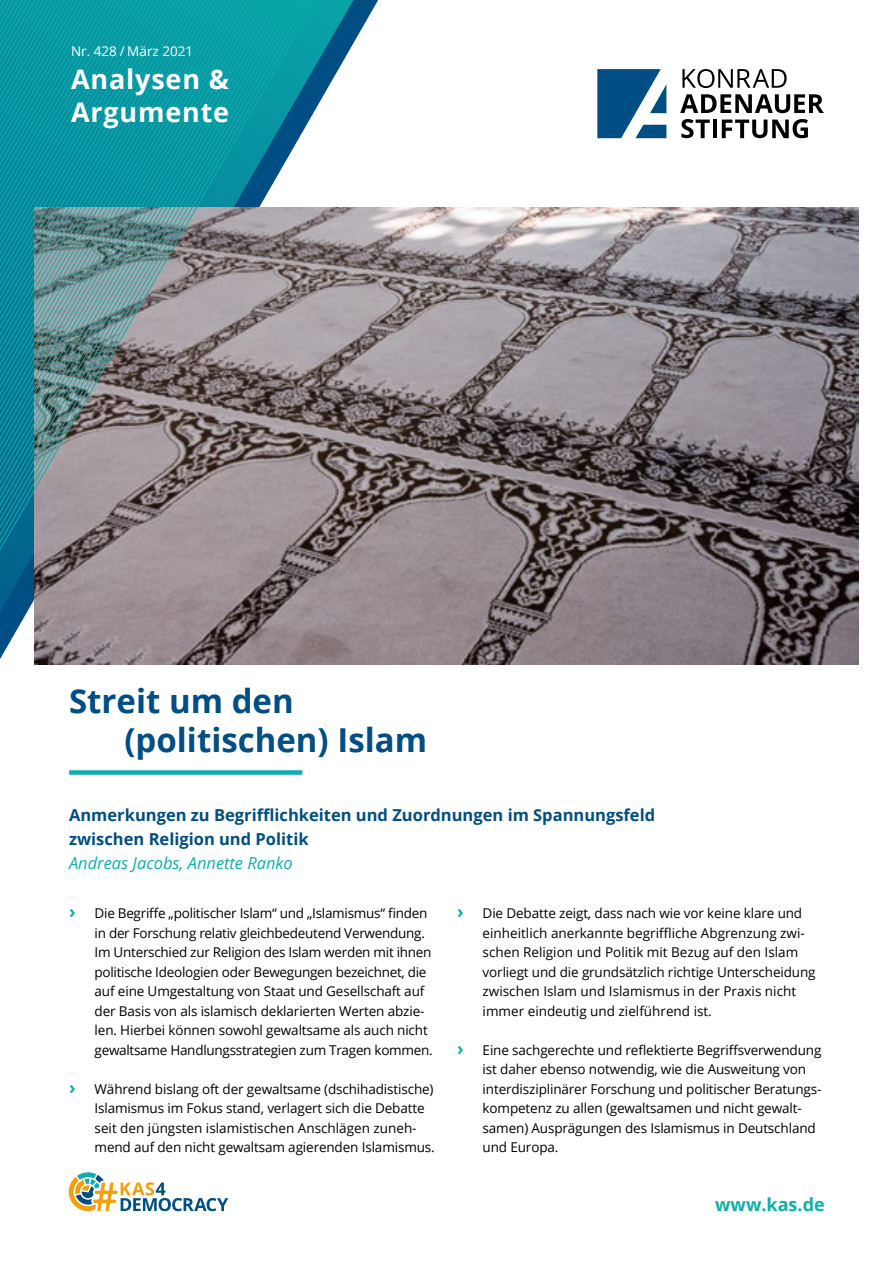
<style>
.page{position:relative;width:893px;height:1263px;background:#fff}
.page>*{position:absolute;margin:0;border:0;box-sizing:border-box;transform-origin:0 0}
.t1{font:700 33px/39px "Open Sans";color:#004e83}
.t2{font:700 27px/33px "Open Sans";letter-spacing:.03em;color:#fff}
.t3{font:700 18px "Open Sans";color:#0bb0ae}
.t4{font:700 16.5px/23.7px "Open Sans";color:#004e83}
.t5{font:italic 16.5px "Open Sans";color:#0bb0ae}
.t6{font:13.5px/19.5px "Open Sans";letter-spacing:-.01em;color:#000}
.t7{font:13.5px "Open Sans";color:#fff}
.s1{font-weight:700;font-size:18px;color:#0bb0ae}
</style>
<div class="page">
<svg style="left:0;top:0;width:361px;height:634px"></svg>
<svg style="left:682px;top:69px;width:105px;height:19px"></svg>
<svg style="left:680px;top:94px;width:144px;height:19px"></svg>
<svg style="left:681px;top:119px;width:29px;height:19px"></svg>
<hr style="left:713px;top:120px;width:4px;height:18px;background:#000">
<svg style="left:722px;top:119px;width:86px;height:19px"></svg>
<svg style="left:597px;top:69px;width:69px;height:69px"></svg>
<img style="left:35px;top:207px;width:823px;height:457px">
<svg style="left:240px;top:0;width:5px;height:587px;background:#608c91"></svg>
<svg style="left:223px;top:0;width:5px;height:587px;background:#628f94"></svg>
<svg style="left:206px;top:0;width:5px;height:587px;background:#5e8b8f"></svg>
<svg style="left:194px;top:0;width:4px;height:587px;background:#5f8c90"></svg>
<svg style="left:189px;top:0;width:5px;height:587px;background:#5d8a8e"></svg>
<svg style="left:185px;top:0;width:4px;height:587px;background:#5c8a8e"></svg>
<svg style="left:181px;top:0;width:4px;height:587px;background:#5e8d92"></svg>
<svg style="left:177px;top:0;width:4px;height:587px;background:#608f94"></svg>
<svg style="left:172px;top:0;width:5px;height:587px;background:#5d8d92"></svg>
<svg style="left:168px;top:0;width:4px;height:587px;background:#5f8f95"></svg>
<svg style="left:164px;top:0;width:4px;height:587px;background:#5f9095"></svg>
<svg style="left:160px;top:0;width:4px;height:587px;background:#5e9095"></svg>
<svg style="left:155px;top:0;width:5px;height:587px;background:#5d8f94"></svg>
<svg style="left:151px;top:0;width:4px;height:587px;background:#5b8d93"></svg>
<svg style="left:147px;top:0;width:4px;height:587px;background:#5b8e94"></svg>
<svg style="left:143px;top:0;width:4px;height:587px;background:#5d9197"></svg>
<svg style="left:138px;top:0;width:5px;height:587px;background:#5a8e94"></svg>
<svg style="left:134px;top:0;width:4px;height:587px;background:#5a8f95"></svg>
<svg style="left:130px;top:0;width:4px;height:587px;background:#5a8f95"></svg>
<svg style="left:126px;top:0;width:4px;height:587px;background:#598f95"></svg>
<svg style="left:121px;top:0;width:5px;height:587px;background:#578e94"></svg>
<svg style="left:117px;top:0;width:4px;height:587px;background:#568d93"></svg>
<svg style="left:113px;top:0;width:4px;height:587px;background:#578e94"></svg>
<svg style="left:109px;top:0;width:4px;height:587px;background:#558d92"></svg>
<svg style="left:104px;top:0;width:5px;height:587px;background:#558d93"></svg>
<svg style="left:100px;top:0;width:4px;height:587px;background:#579096"></svg>
<svg style="left:96px;top:0;width:4px;height:587px;background:#548e94"></svg>
<svg style="left:92px;top:0;width:4px;height:587px;background:#548e94"></svg>
<svg style="left:87px;top:0;width:5px;height:587px;background:#559096"></svg>
<svg style="left:83px;top:0;width:4px;height:587px;background:#528d93"></svg>
<svg style="left:79px;top:0;width:4px;height:587px;background:#518c92"></svg>
<svg style="left:75px;top:0;width:4px;height:587px;background:#518e93"></svg>
<svg style="left:0;top:0;width:75px;height:587px;background:#2d8a97"></svg>
<div style="left:69px;top:770px;width:233px;height:5px;background:#0bb0ae"></div>
<svg style="left:69px;top:1172px;width:159px;height:39px"></svg>
<p class="t7" style="left:71px;top:41px;width:124px">Nr. 428 / März 2021</p>
<h2 class="t2" style="left:71px;top:62px;width:160px">Analysen &amp;<br>Argumente</h2>
<h1 class="t1" style="left:124px;top:681px;width:304px;text-indent:-55px">Streit um den (politischen) Islam</h1>
<p class="t4" style="left:69px;top:802px;width:588px">Anmerkungen zu Begrifflichkeiten und Zuordnungen im Spannungsfeld zwischen Religion und Politik</p>
<p class="t5" style="left:69px;top:851px;width:225px">Andreas Jacobs, Annette Ranko</p>
<p class="t6" style="left:95px;top:903px;width:340px;text-indent:-26px"><span class="s1">›</span> Die Begriffe „politischer Islam“ und „Islamismus“ finden in der Forschung relativ gleichbedeutend Verwendung.<br>Im Unterschied zur Religion des Islam werden mit ihnen politische Ideologien oder Bewegungen bezeichnet, die auf eine Umgestaltung von Staat und Gesellschaft auf der Basis von als islamisch deklarierten Werten abzie&shy;len. Hierbei können sowohl gewaltsame als auch nicht gewaltsame Handlungsstrategien zum Tragen kommen.</p>
<p class="t6" style="left:95px;top:1079px;width:342px;text-indent:-26px"><span class="s1">›</span> Während bislang oft der gewaltsame (dschihadistische)<br>Islamismus im Fokus stand, verlagert sich die Debatte seit den jüngsten islamistischen Anschlägen zuneh&shy;mend auf den nicht gewaltsam agierenden Islamismus.</p>
<p class="t6" style="left:483px;top:903px;width:334px;text-indent:-26px"><span class="s1">›</span> Die Debatte zeigt, dass nach wie vor keine klare und einheitlich anerkannte begriffliche Abgrenzung zwi&shy;schen Religion und Politik mit Bezug auf den Islam vorliegt und die grundsätzlich richtige Unterscheidung zwischen Islam und Islamismus in der Praxis nicht immer eindeutig und zielführend ist.</p>
<p class="t6" style="left:483px;top:1040px;width:340px;text-indent:-26px"><span class="s1">›</span> Eine sachgerechte und reflektierte Begriffsverwendung ist daher ebenso notwendig, wie die Ausweitung von interdisziplinärer Forschung und politischer Beratungs&shy;kompetenz zu allen (gewaltsamen und nicht gewalt&shy;samen) Ausprägungen des Islamismus in Deutschland und Europa.</p>
<h3 class="t3" style="left:715px;top:1191px;width:111px">www.kas.de</h3>
</div>
